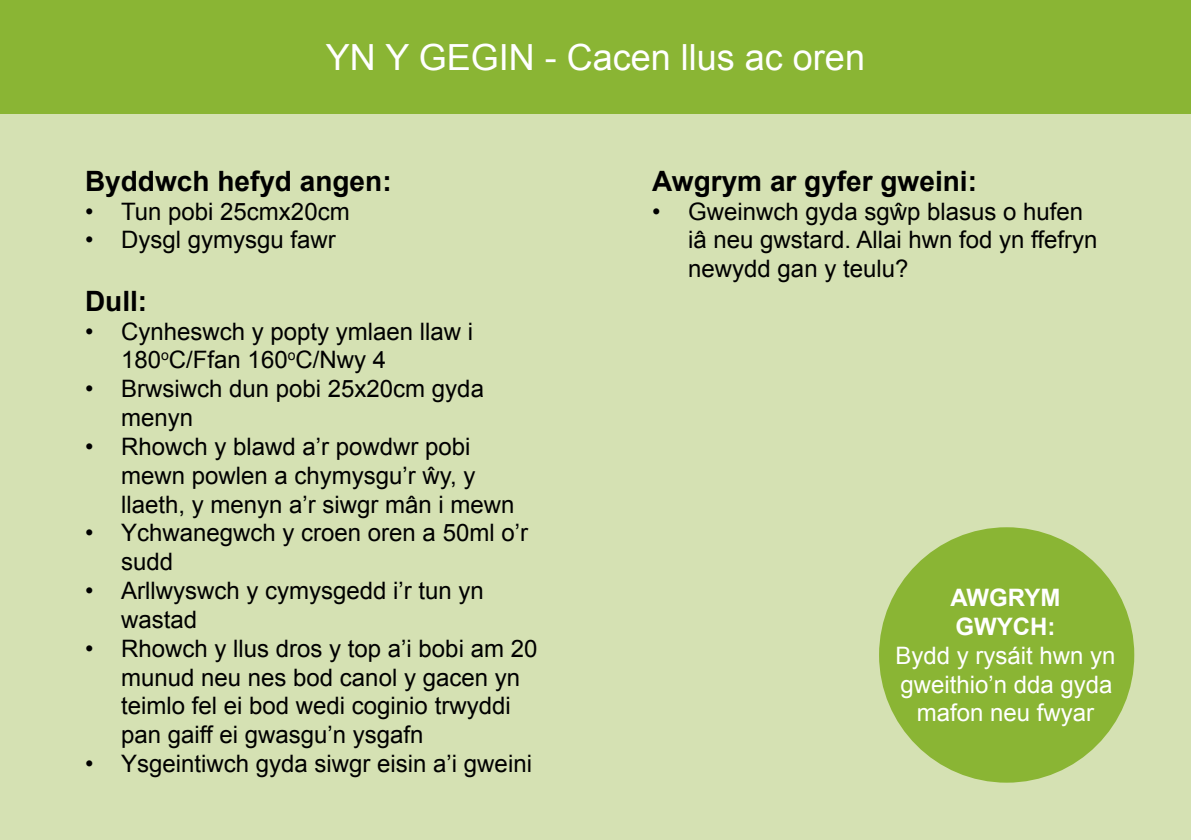
<style>
.page{position:relative;width:1191px;height:840px;background:#fff}
.page>*{position:absolute;margin:0;border:0;box-sizing:border-box;transform-origin:0 0}
.t1{font:36px "Arial";color:#fff}
.t2{font:700 28px "Arial";color:#000}
.t3{font:24px/28.8px "Arial";color:#000}
.t4{font:24px/28.8px "Arial";color:#fff;text-align:center}
.s1{font-weight:700}
</style>
<div class="page">
<div style="left:0;top:113px;width:1191px;height:726px;background:#d5e1b3"></div>
<div style="left:0;top:0;width:1191px;height:113px;background:#8ab534"></div>
<div style="left:879px;top:527px;width:255px;height:255px;background:#8ab534;border-radius:50%"></div>
<h1 class="t1" style="left:326px;top:34px;width:540px">YN Y GEGIN - Cacen llus ac oren</h1>
<p class="t2" style="left:85px;top:162px;width:308px">Byddwch hefyd angen:</p>
<p class="t3" style="left:85px;top:197px;width:266px">• Tun pobi 25cmx20cm</p>
<p class="t3" style="left:85px;top:225px;width:252px">• Dysgl gymysgu fawr</p>
<p class="t2" style="left:85px;top:282px;width:64px">Dull:</p>
<p class="t3" style="left:121px;top:317px;width:354px;text-indent:-36px">• Cynheswch y popty ymlaen llaw i<br>180<sup>o</sup>C/Ffan 160<sup>o</sup>C/Nwy 4</p>
<p class="t3" style="left:121px;top:374px;width:364px;text-indent:-36px">• Brwsiwch dun pobi 25x20cm gyda menyn</p>
<p class="t3" style="left:121px;top:432px;width:395px;text-indent:-36px">• Rhowch y blawd a’r powdwr pobi mewn powlen a chymysgu’r ŵy, y llaeth, y menyn a’r siwgr mân i mewn</p>
<p class="t3" style="left:121px;top:518px;width:408px;text-indent:-36px">• Ychwanegwch y croen oren a 50ml o’r sudd</p>
<p class="t3" style="left:121px;top:576px;width:364px;text-indent:-36px">• Arllwyswch y cymysgedd i’r tun yn wastad</p>
<p class="t3" style="left:121px;top:633px;width:418px;text-indent:-36px">• Rhowch y llus dros y top a’i bobi am 20 munud neu nes bod canol y gacen yn teimlo fel ei bod wedi coginio trwyddi pan gaiff ei gwasgu’n ysgafn</p>
<p class="t3" style="left:85px;top:749px;width:448px">• Ysgeintiwch gyda siwgr eisin a’i gweini</p>
<p class="t2" style="left:652px;top:162px;width:326px">Awgrym ar gyfer gweini:</p>
<p class="t3" style="left:688px;top:197px;width:411px;text-indent:-36px">• Gweinwch gyda sgŵp blasus o hufen iâ neu gwstard. Allai hwn fod yn ffefryn newydd gan y teulu?</p>
<p class="t4" style="left:895px;top:583px;width:222px"><span class="s1">AWGRYM<br>GWYCH:<br></span>Bydd y rysáit hwn yn gweithio’n dda gyda mafon neu fwyar</p>
</div>
